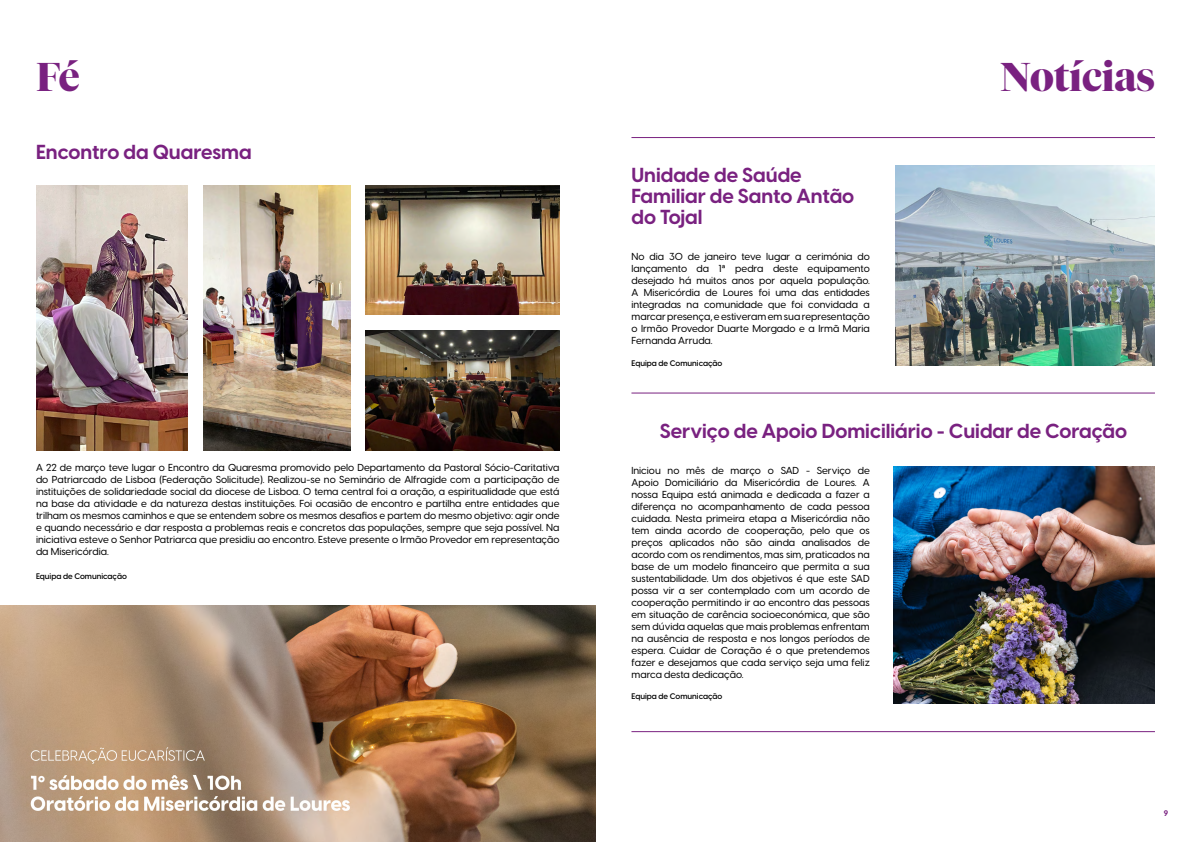
<style>
.page{position:relative;width:1191px;height:842px;background:#fff}
.page>*{position:absolute;margin:0;border:0;box-sizing:border-box;transform-origin:0 0}
.t1{font:700 40px "Tiempos Fine";color:#792180}
.t2{font:700 20px/21px "Visby CF";color:#792180}
.t3{font:500 10px/12px "Visby CF";color:#000;text-align:justify}
.t4{font:600 8px "Visby CF";color:#000}
.t5{font:700 8px "Visby CF";color:#792180}
</style>
<div class="page">
<img style="left:0;top:605px;width:595px;height:237px">
<hr style="left:631px;top:137px;width:524px;height:1px;background:#792180">
<hr style="left:631px;top:393px;width:524px;height:1px;background:#792180">
<hr style="left:631px;top:731px;width:524px;height:1px;background:#792180">
<img style="left:895px;top:166px;width:260px;height:199px">
<img style="left:893px;top:467px;width:262px;height:236px">
<img style="left:36px;top:186px;width:151px;height:265px">
<img style="left:203px;top:186px;width:148px;height:265px">
<img style="left:366px;top:186px;width:193px;height:129px">
<img style="left:366px;top:330px;width:193px;height:121px">
<h1 class="t1" style="left:36px;top:53px;width:45px">Fé</h1>
<h1 class="t1" style="left:1000px;top:53px;width:156px">Notícias</h1>
<h2 class="t2" style="left:36px;top:140px;width:217px">Encontro da Quaresma</h2>
<p class="t3" style="left:36px;top:461px;width:525px">A 22 de março teve lugar o Encontro da Quaresma promovido pelo Departamento da Pastoral Sócio-Caritativa do Patriarcado de Lisboa (Federação Solicitude). Realizou-se no Seminário de Alfragide com a participação de instituições de solidariedade social da diocese de Lisboa. O tema central foi a oração, a espiritualidade que está na base da atividade e da natureza destas instituições. Foi ocasião de encontro e partilha entre entidades que trilham os mesmos caminhos e que se entendem sobre os mesmos desafios e partem do mesmo objetivo: agir onde e quando necessário e dar resposta a problemas reais e concretos das populações, sempre que seja possível. Na iniciativa esteve o Senhor Patriarca que presidiu ao encontro. Esteve presente o Irmão Provedor em representação da Misericórdia.</p>
<p class="t4" style="left:36px;top:570px;width:92px">Equipa de Comunicação</p>
<h2 class="t2" style="left:631px;top:163px;width:224px">Unidade de Saúde<br>Familiar de Santo Antão do Tojal</h2>
<p class="t3" style="left:631px;top:250px;width:240px">No dia 30 de janeiro teve lugar a cerimónia do lançamento da 1ª pedra deste equipamento desejado há muitos anos por aquela população.<br>A Misericórdia de Loures foi uma das entidades integradas na comunidade que foi convidada a marcar presença, e estiveram em sua representação o Irmão Provedor Duarte Morgado e a Irmã Maria Fernanda Arruda.</p>
<p class="t4" style="left:631px;top:357px;width:92px">Equipa de Comunicação</p>
<h2 class="t2" style="left:660px;top:419px;width:469px">Serviço de Apoio Domiciliário - Cuidar de Coração</h2>
<p class="t3" style="left:631px;top:463px;width:240px">Iniciou no mês de março o SAD - Serviço de Apoio Domiciliário da Misericórdia de Loures. A nossa Equipa está animada e dedicada a fazer a diferença no acompanhamento de cada pessoa cuidada. Nesta primeira etapa a Misericórdia não tem ainda acordo de cooperação, pelo que os preços aplicados não são ainda analisados de acordo com os rendimentos, mas sim, praticados na base de um modelo financeiro que permita a sua sustentabilidade. Um dos objetivos é que este SAD possa vir a ser contemplado com um acordo de cooperação permitindo ir ao encontro das pessoas em situação de carência socioeconómica, que são sem dúvida aquelas que mais problemas enfrentam na ausência de resposta e nos longos períodos de espera. Cuidar de Coração é o que pretendemos fazer e desejamos que cada serviço seja uma feliz marca desta dedicação.</p>
<p class="t4" style="left:631px;top:690px;width:92px">Equipa de Comunicação</p>
<p class="t5" style="left:1163px;top:807px;width:6px">9</p>
</div>
